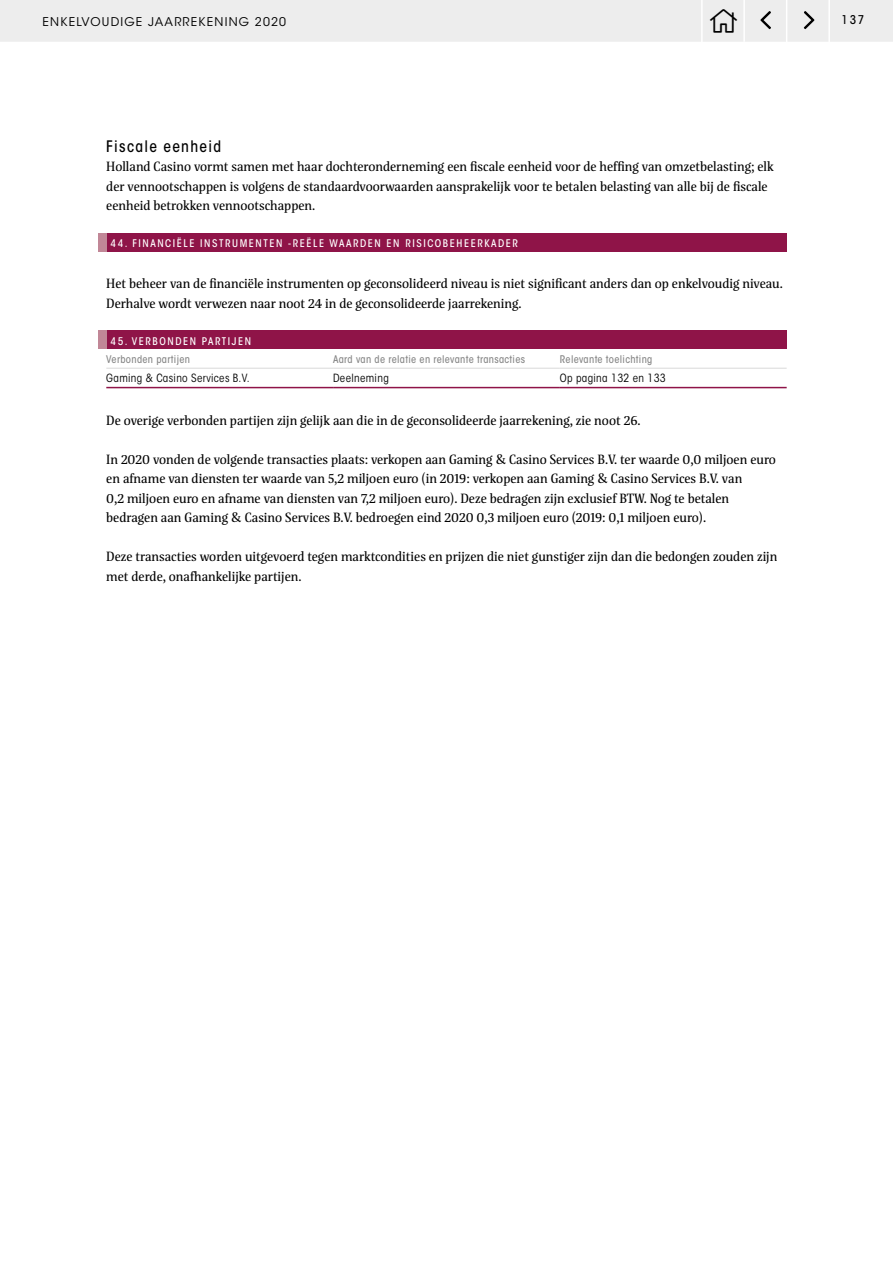
<style>
.page{position:relative;width:893px;height:1263px;background:#fff}
.page>*{position:absolute;margin:0;border:0;box-sizing:border-box;transform-origin:0 0}
.t1{font:500 condensed 15.75px "ITC Avant Garde Std";letter-spacing:.08em;color:#000}
.t2{font:13.5px/19.5px "Floris JW04";color:#000}
.t3{font:12px "ITC Avant Garde Std";letter-spacing:.1em;color:#000}
.t4{font:500 condensed 12px "ITC Avant Garde Std";color:#000}
.t5{font:condensed 11.25px "ITC Avant Garde Std";letter-spacing:.03em;color:#000}
.t6{font:500 condensed 10.5px "ITC Avant Garde Std";letter-spacing:.15em;color:#fff}
.t7{font:500 condensed 10.5px "ITC Avant Garde Std";letter-spacing:.03em;color:#878787}
</style>
<div class="page">
<div style="left:106px;top:233px;width:681px;height:19px;background:#8f1448"></div>
<div style="left:106px;top:331px;width:681px;height:18px;background:#8f1448"></div>
<hr style="left:106px;top:368px;width:227px;height:1px;background:#dadada">
<hr style="left:333px;top:368px;width:227px;height:1px;background:#dadada">
<hr style="left:560px;top:368px;width:227px;height:1px;background:#dadada">
<hr style="left:106px;top:387px;width:227px;height:1px;background:#8f1448">
<hr style="left:333px;top:387px;width:227px;height:1px;background:#8f1448">
<hr style="left:560px;top:387px;width:227px;height:1px;background:#8f1448">
<div style="left:98px;top:233px;width:8px;height:19px;background:#c18797"></div>
<div style="left:98px;top:331px;width:8px;height:18px;background:#c18797"></div>
<div style="left:0;top:0;width:893px;height:43px;background:#ededed"></div>
<hr style="left:0;top:42px;width:893px;height:1px;background:#fff">
<svg style="left:804px;top:11px;width:10px;height:18px"></svg>
<svg style="left:760px;top:11px;width:11px;height:18px"></svg>
<hr style="left:828px;top:0;width:2px;height:42px;background:#fff">
<hr style="left:786px;top:0;width:1px;height:42px;background:#fff">
<hr style="left:701px;top:0;width:2px;height:42px;background:#fff">
<hr style="left:743px;top:0;width:2px;height:42px;background:#fff">
<p class="t3" style="left:43px;top:14px;width:245px">ENKELVOUDIGE JAARREKENING 2020</p>
<p class="t4" style="left:841px;top:12px;width:24px">137</p>
<p class="t1" style="left:106px;top:136px;width:116px">Fiscale eenheid</p>
<p class="t2" style="left:106px;top:157px;width:669px">Holland Casino vormt samen met haar dochteronderneming een fiscale eenheid voor de heffing van omzetbelasting; elk der vennootschappen is volgens de standaardvoorwaarden aansprakelijk voor te betalen belasting van alle bij de fiscale eenheid betrokken vennootschappen.</p>
<p class="t6" style="left:111px;top:237px;width:409px">44. FINANCIËLE INSTRUMENTEN -REËLE WAARDEN EN RISICOBEHEERKADER</p>
<p class="t2" style="left:106px;top:274px;width:678px">Het beheer van de financiële instrumenten op geconsolideerd niveau is niet significant anders dan op enkelvoudig niveau.<br>Derhalve wordt verwezen naar noot 24 in de geconsolideerde jaarrekening.</p>
<p class="t6" style="left:111px;top:334px;width:142px">45. VERBONDEN PARTIJEN</p>
<p class="t7" style="left:106px;top:352px;width:85px">Verbonden partijen</p>
<p class="t7" style="left:333px;top:352px;width:194px">Aard van de relatie en relevante transacties</p>
<p class="t7" style="left:560px;top:352px;width:94px">Relevante toelichting</p>
<p class="t5" style="left:106px;top:371px;width:145px">Gaming &amp; Casino Services B.V.</p>
<p class="t5" style="left:333px;top:371px;width:57px">Deelneming</p>
<p class="t5" style="left:560px;top:371px;width:107px">Op pagina 132 en 133</p>
<p class="t2" style="left:106px;top:410px;width:536px">De overige verbonden partijen zijn gelijk aan die in de geconsolideerde jaarrekening, zie noot 26.</p>
<p class="t2" style="left:106px;top:449px;width:671px">In 2020 vonden de volgende transacties plaats: verkopen aan Gaming &amp; Casino Services B.V. ter waarde 0,0 miljoen euro en afname van diensten ter waarde van 5,2 miljoen euro (in 2019: verkopen aan Gaming &amp; Casino Services B.V. van<br>0,2 miljoen euro en afname van diensten van 7,2 miljoen euro). Deze bedragen zijn exclusief BTW. Nog te betalen bedragen aan Gaming &amp; Casino Services B.V. bedroegen eind 2020 0,3 miljoen euro (2019: 0,1 miljoen euro).</p>
<p class="t2" style="left:106px;top:547px;width:672px">Deze transacties worden uitgevoerd tegen marktcondities en prijzen die niet gunstiger zijn dan die bedongen zouden zijn met derde, onafhankelijke partijen.</p>
</div>
